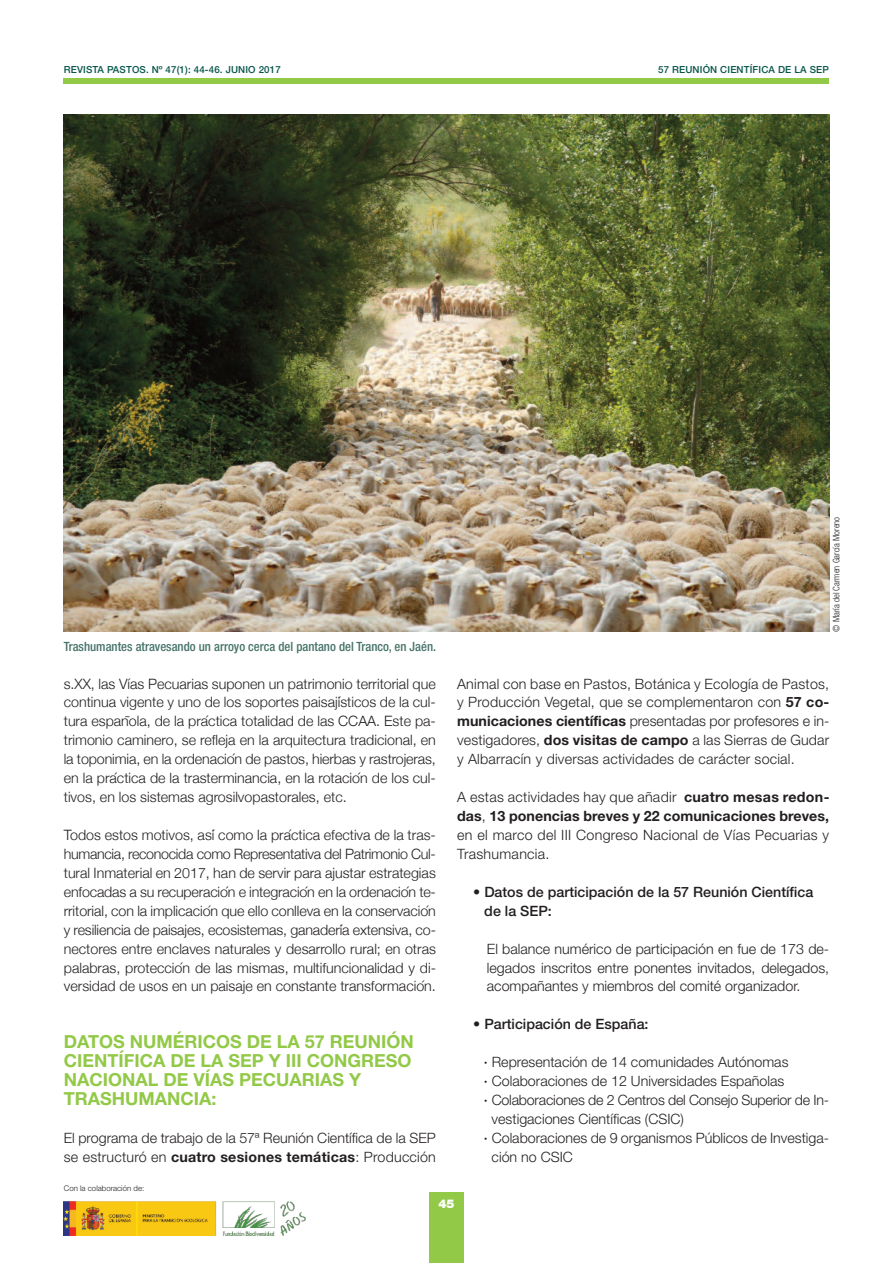
<style>
.page{position:relative;width:893px;height:1263px;background:#fff}
.page>*{position:absolute;margin:0;border:0;box-sizing:border-box;transform-origin:0 0}
.t1{font:700 18px/18.9px "Helvetica Neue LT Std";color:#92c947}
.t2{font:300 14.25px/18.9px "Helvetica Neue";color:#231f20;text-align:justify}
.t3{font:300 14.25px/18.9px "Helvetica Neue LT Std";color:#231f20;text-align:justify}
.t4{font:500 14.25px/18.9px "Helvetica Neue LT Std";color:#231f20}
.t5{font:500 condensed 12.75px "Helvetica Neue LT Std";color:#467368}
.t6{font:900 12px "Helvetica Neue LT Std";color:#fff}
.t7{font:500 9.75px "Helvetica Neue LT Std";letter-spacing:.015em;color:#075649}
.t8{font:300 condensed 9px "Helvetica Neue LT Std";color:#231f20}
.t9{font:300 7.8px "Helvetica Neue LT Std";color:#231f20}
.s1{font-weight:700}
.s2{font-weight:500}
</style>
<div class="page">
<div style="left:64px;top:79px;width:765px;height:5px;background:#92c947"></div>
<div style="left:429px;top:1193px;width:34px;height:70px;background:#92c947"></div>
<img style="left:64px;top:1201px;width:241px;height:34px">
<img style="left:64px;top:114px;width:765px;height:517px">
<p class="t7" style="left:64px;top:66px;width:219px">REVISTA PASTOS. Nº 47(1): 44-46. JUNIO 2017</p>
<p class="t7" style="left:658px;top:66px;width:172px">57 REUNIÓN CIENTÍFICA DE LA SEP</p>
<p class="t5" style="left:64px;top:642px;width:374px">Trashumantes atravesando un arroyo cerca del pantano del Tranco, en Jaén.</p>
<p class="t2" style="left:64px;top:674px;width:374px">s.XX, las Vías Pecuarias suponen un patrimonio territorial que continua vigente y uno de los soportes paisajísticos de la cul&shy;tura española, de la práctica totalidad de las CCAA. Este pa&shy;trimonio caminero, se refleja en la arquitectura tradicional, en la toponimia, en la ordenacioń de pastos, hierbas y rastrojeras, en la práctica de la trasterminancia, en la rotación de los cul&shy;tivos, en los sistemas agrosilvopastorales, etc.</p>
<p class="t2" style="left:64px;top:825px;width:374px">Todos estos motivos, asícomo la práctica efectiva de la tras&shy;humancia, reconocida como Representativa del Patrimonio Cul&shy;tural Inmaterial en 2017, han de servir para ajustar estrategias enfocadas a su recuperacioń e integracioń en la ordenacioń te&shy;rritorial, con la implicacioń que ello conlleva en la conservacioń y resiliencia de paisajes, ecosistemas, ganaderiá extensiva, co&shy;nectores entre enclaves naturales y desarrollo rural; en otras palabras, protección de las mismas, multifuncionalidad y di&shy;versidad de usos en un paisaje en constante transformación.</p>
<p class="t1" style="left:64px;top:1034px;width:352px">DATOS NUMÉRICOS DE LA 57 REUNIÓN<br>CIENTÍFICA DE LA SEP Y III CONGRESO<br>NACIONAL DE VÍAS PECUARIAS Y<br>TRASHUMANCIA:</p>
<p class="t3" style="left:64px;top:1130px;width:374px">El programa de trabajo de la 57ª Reunión Científica de la SEP se estructuró en <span class="s1">cuatro sesiones temáticas</span>: Producción</p>
<p class="t9" style="left:64px;top:1185px;width:82px">Con la colaboración de:</p>
<p class="t8" style="left:833px;top:632px;width:116px;rotate:-90deg">© María del Carmen García Moreno</p>
<p class="t3" style="left:457px;top:675px;width:374px">Animal con base en Pastos, Botánica y Ecología de Pastos, y Producción Vegetal, que se complementaron con <span class="s1">57 co&shy;municaciones científicas</span> presentadas por profesores e in&shy;vestigadores, <span class="s1">dos visitas de campo</span> a las Sierras de Gudar y Albarracín y diversas actividades de carácter social.</p>
<p class="t3" style="left:457px;top:789px;width:374px">A estas actividades hay que añadir <span class="s1">cuatro mesas redon&shy;das</span>, <span class="s1">13 ponencias breves y 22 comunicaciones breves, </span>en el marco del III Congreso Nacional de Vías Pecuarias y Trashumancia.</p>
<p class="t4" style="left:484px;top:884px;width:330px;text-indent:-11px">• Datos de participación de la 57 Reunión Científica de la SEP:</p>
<p class="t3" style="left:487px;top:940px;width:344px">El balance numérico de participación en fue de 173 de&shy;legados inscritos entre ponentes invitados, delegados, acompañantes y miembros del comité organizador.</p>
<p class="t4" style="left:473px;top:1016px;width:177px">• Participación de España:</p>
<p class="t3" style="left:484px;top:1054px;width:306px"><span class="s2">·</span> Representación de 14 comunidades Autónomas</p>
<p class="t3" style="left:484px;top:1073px;width:302px"><span class="s2">·</span> Colaboraciones de 12 Universidades Españolas</p>
<p class="t3" style="left:484px;top:1092px;width:347px"><span class="s2">·</span> Colaboraciones de 2 Centros del Consejo Superior de In-</p>
<p class="t3" style="left:492px;top:1111px;width:194px">vestigaciones Científicas (CSIC)</p>
<p class="t3" style="left:484px;top:1130px;width:347px"><span class="s2">·</span> Colaboraciones de 9 organismos Públicos de Investiga-</p>
<p class="t3" style="left:492px;top:1149px;width:83px">ción no CSIC</p>
<p class="t6" style="left:438px;top:1200px;width:18px">45</p>
</div>
